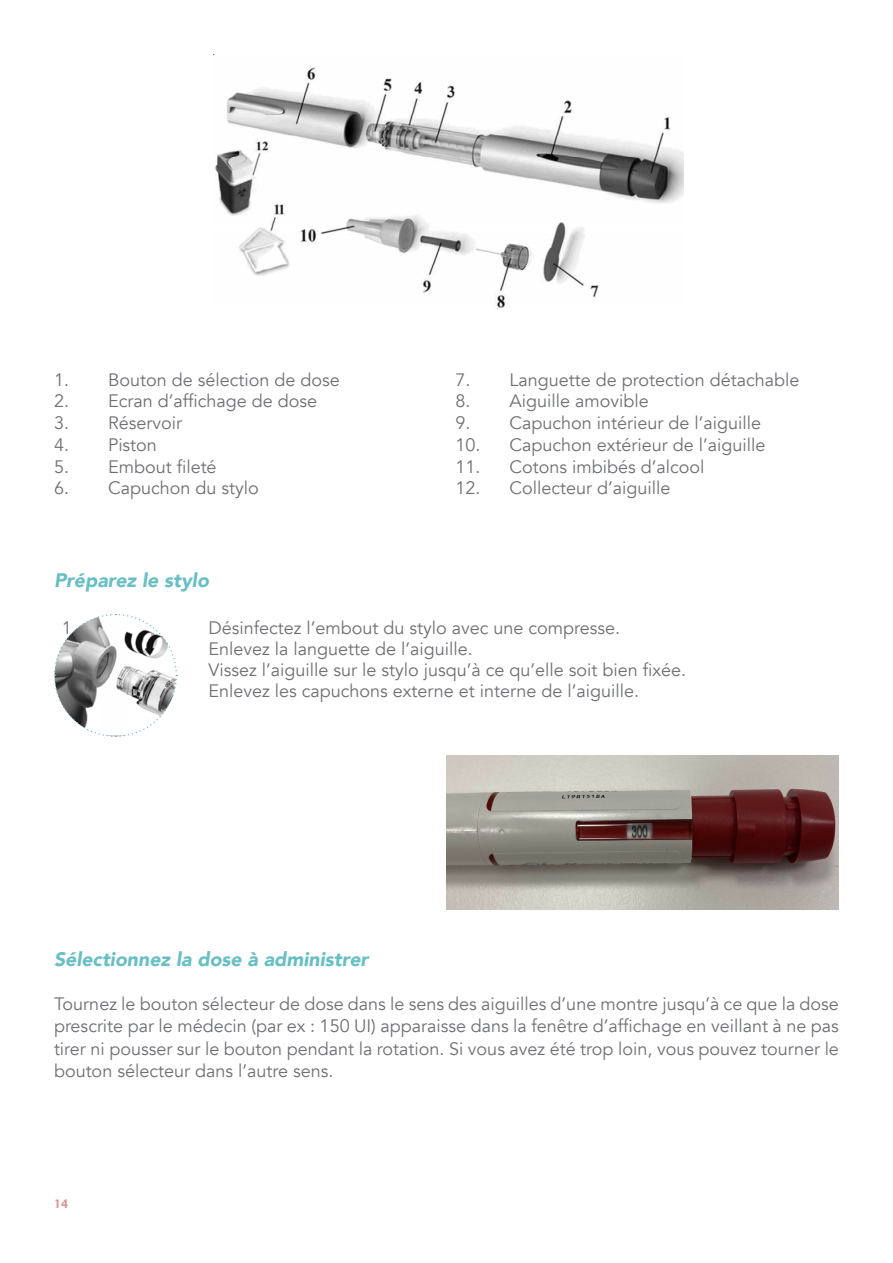
<style>
.page{position:relative;width:893px;height:1263px;background:#fff}
.page>*{position:absolute;margin:0;border:0;box-sizing:border-box;transform-origin:0 0}
.t1{font:italic 900 19.5px "Avenir";color:#67bfc5}
.t2{font:18px/22.5px "Avenir";color:#6f7073;text-align:justify}
.t3{font:700 13.5px "Tw Cen";color:#d99494}
</style>
<div class="page">
<img style="left:213px;top:54px;width:470px;height:255px">
<svg style="left:54px;top:614px;width:124px;height:123px"></svg>
<img style="left:446px;top:755px;width:393px;height:154px">
<p class="t2" style="left:54px;top:368px;width:287px">1. Bouton de sélection de dose</p>
<p class="t2" style="left:54px;top:390px;width:265px">2. Ecran d’affichage de dose</p>
<p class="t2" style="left:54px;top:412px;width:129px">3. Réservoir</p>
<p class="t2" style="left:54px;top:434px;width:104px">4. Piston</p>
<p class="t2" style="left:54px;top:455px;width:164px">5. Embout fileté</p>
<p class="t2" style="left:54px;top:477px;width:206px">6. Capuchon du stylo</p>
<p class="t1" style="left:54px;top:564px;width:156px">Préparez le stylo</p>
<p class="t2" style="left:455px;top:368px;width:345px">7. Languette de protection détachable</p>
<p class="t2" style="left:455px;top:390px;width:195px">8. Aiguille amovible</p>
<p class="t2" style="left:455px;top:412px;width:307px">9. Capuchon intérieur de l’aiguille</p>
<p class="t2" style="left:455px;top:434px;width:311px">10. Capuchon extérieur de l’aiguille</p>
<p class="t2" style="left:455px;top:455px;width:251px">11. Cotons imbibés d’alcool</p>
<p class="t2" style="left:455px;top:477px;width:216px">12. Collecteur d’aiguille</p>
<p class="t2" style="left:62px;top:617px;width:12px">1</p>
<p class="t2" style="left:208px;top:617px;width:413px">Désinfectez l’embout du stylo avec une compresse.</p>
<p class="t2" style="left:208px;top:638px;width:266px">Enlevez la languette de l’aiguille.</p>
<p class="t2" style="left:208px;top:660px;width:479px;line-height:21px">Vissez l’aiguille sur le stylo jusqu’à ce qu’elle soit bien fixée.<br>Enlevez les capuchons externe et interne de l’aiguille.</p>
<p class="t1" style="left:54px;top:943px;width:316px">Sélectionnez la dose à administrer</p>
<p class="t2" style="left:54px;top:993px;width:786px">Tournez le bouton sélecteur de dose dans le sens des aiguilles d’une montre jusqu’à ce que la dose prescrite par le médecin (par ex : 150 UI) apparaisse dans la fenêtre d’affichage en veillant à ne pas tirer ni pousser sur le bouton pendant la rotation. Si vous avez été trop loin, vous pouvez tourner le bouton sélecteur dans l’autre sens.</p>
<p class="t3" style="left:54px;top:1196px;width:16px">14</p>
</div>
